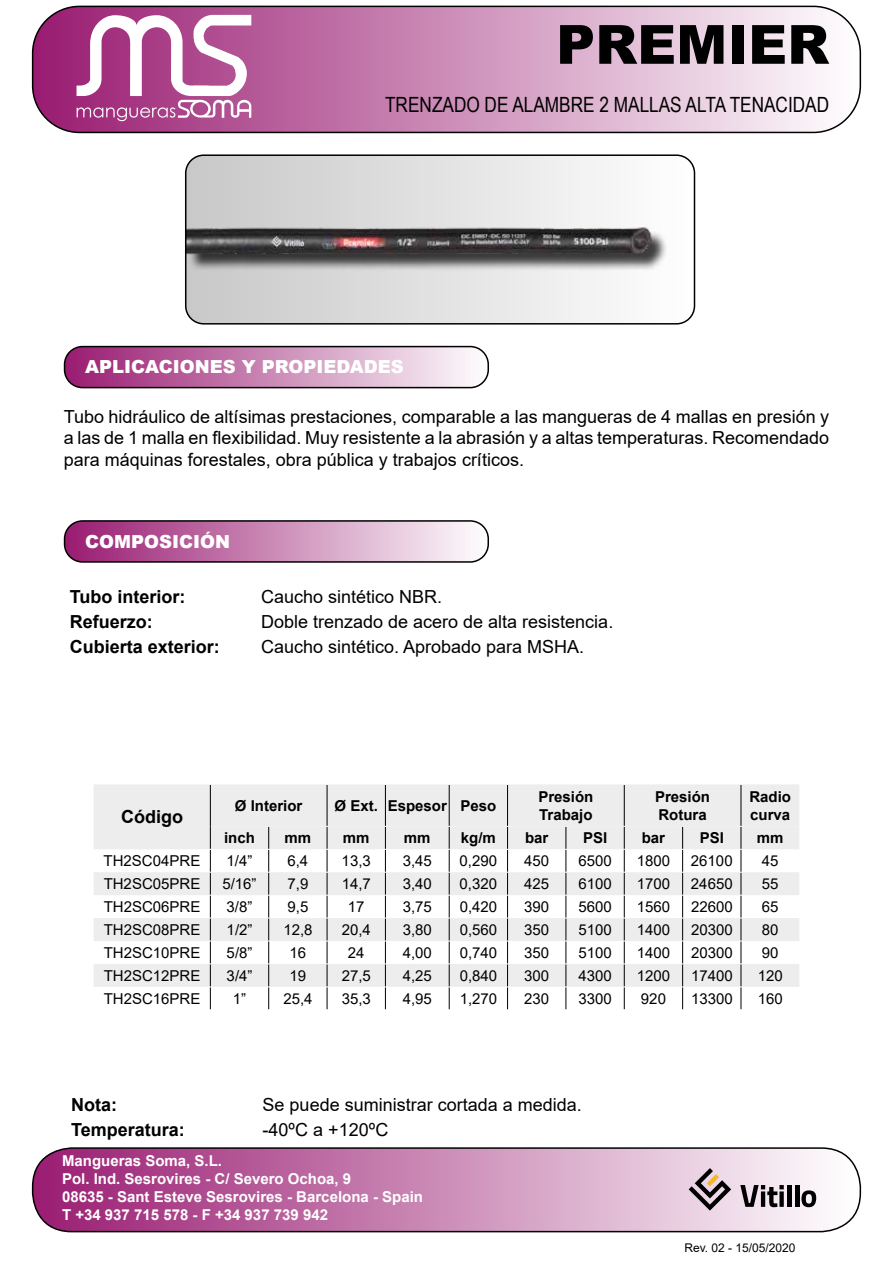
<style>
.page{position:relative;width:893px;height:1263px;background:#fff}
.page>*{position:absolute;margin:0;border:0;box-sizing:border-box;transform-origin:0 0}
.t1{font:900 54px "Arial";color:#000}
.t2{font:21px "Arial Narrow";color:#000}
.t3{font:18px/21.6px "Arial";color:#000;text-align:justify}
.t4{font:700 18px "Arial";color:#000}
.t5{font:900 18px "Arial";color:#fff}
.t6{font:15px "Arial";color:#000}
.t7{font:700 15px/18px "Arial";color:#fff}
.t8{font:700 15px/18px "Arial";color:#000}
.t9{font:12px "Arial";color:#000}
</style>
<div class="page">
<img style="left:188px;top:157px;width:506px;height:165px">
<div style="left:185px;top:154px;width:510px;height:171px;border:2px solid #000;border-radius:18px"></div>
<svg style="left:65px;top:523px;width:423px;height:37px;background:#cb8cb7"></svg>
<div style="left:64px;top:520px;width:425px;height:43px;border:2px solid #000;border-radius:18px"></div>
<svg style="left:33px;top:1148px;width:827px;height:83px;background:#ca8ab6"></svg>
<div style="left:32px;top:1147px;width:829px;height:85px;border:2px solid #000;border-radius:39px"></div>
<svg style="left:65px;top:347px;width:423px;height:41px;background:#cb8db7"></svg>
<div style="left:64px;top:346px;width:425px;height:42px;border:2px solid #000;border-radius:18px"></div>
<svg style="left:33px;top:6px;width:827px;height:126px;background:#d39fc3"></svg>
<div style="left:32px;top:6px;width:829px;height:127px;border:2px solid #000;border-radius:47px"></div>
<svg style="left:77px;top:15px;width:174px;height:106px"></svg>
<svg style="left:740px;top:1185px;width:44px;height:22px"></svg>
<hr style="left:787px;top:1185px;width:4px;height:22px;background:#000">
<hr style="left:795px;top:1185px;width:4px;height:22px;background:#000">
<svg style="left:801px;top:1190px;width:15px;height:17px"></svg>
<svg style="left:689px;top:1168px;width:42px;height:42px;background:#aa989e"></svg>
<div style="left:94px;top:784px;width:705px;height:42px;background:#ededed"></div>
<hr style="left:210px;top:785px;width:1px;height:41px;background:#000">
<hr style="left:327px;top:785px;width:1px;height:41px;background:#000">
<hr style="left:385px;top:785px;width:1px;height:41px;background:#000">
<hr style="left:449px;top:785px;width:1px;height:41px;background:#000">
<hr style="left:507px;top:785px;width:1px;height:41px;background:#000">
<hr style="left:624px;top:785px;width:1px;height:41px;background:#000">
<hr style="left:741px;top:785px;width:1px;height:41px;background:#000">
<svg style="left:94px;top:826px;width:705px;height:183px"></svg>
<h1 class="t1" style="left:556px;top:5px;width:274px">PREMIER</h1>
<p class="t2" style="left:385px;top:89px;width:446px">TRENZADO DE ALAMBRE 2 MALLAS ALTA TENACIDAD</p>
<p class="t5" style="left:85px;top:354px;width:320px">APLICACIONES Y PROPIEDADES</p>
<p class="t3" style="left:64px;top:405px;width:767px">Tubo hidráulico de altísimas prestaciones, comparable a las mangueras de 4 mallas en presión y a las de 1 malla en flexibilidad. Muy resistente a la abrasión y a altas temperaturas. Recomendado para máquinas forestales, obra pública y trabajos críticos.</p>
<p class="t5" style="left:85px;top:528px;width:146px">COMPOSICIÓN</p>
<p class="t4" style="left:70px;top:584px;width:117px">Tubo interior:</p>
<p class="t3" style="left:261px;top:586px;width:183px">Caucho sintético NBR.</p>
<p class="t4" style="left:70px;top:609px;width:84px">Refuerzo:</p>
<p class="t3" style="left:261px;top:611px;width:354px">Doble trenzado de acero de alta resistencia.</p>
<p class="t4" style="left:70px;top:634px;width:152px">Cubierta exterior:</p>
<p class="t3" style="left:261px;top:636px;width:325px">Caucho sintético. Aprobado para MSHA.</p>
<p class="t4" style="left:121px;top:804px;width:63px">Código</p>
<p class="t8" style="left:235px;top:797px;width:69px">Ø Interior</p>
<p class="t8" style="left:335px;top:797px;width:163px">Ø Ext. Espesor Peso</p>
<p class="t8" style="left:538px;top:788px;width:57px">Presión<br>Trabajo</p>
<p class="t8" style="left:655px;top:788px;width:57px">Presión<br>Rotura</p>
<p class="t8" style="left:749px;top:788px;width:43px">Radio curva</p>
<p class="t8" style="left:224px;top:829px;width:32px">inch</p>
<p class="t8" style="left:285px;top:829px;width:28px">mm</p>
<p class="t8" style="left:343px;top:829px;width:28px">mm</p>
<p class="t8" style="left:404px;top:829px;width:28px">mm</p>
<p class="t8" style="left:461px;top:829px;width:37px">kg/m</p>
<p class="t8" style="left:525px;top:829px;width:25px">bar</p>
<p class="t8" style="left:583px;top:829px;width:26px">PSI</p>
<p class="t8" style="left:642px;top:829px;width:25px">bar</p>
<p class="t8" style="left:700px;top:829px;width:26px">PSI</p>
<p class="t8" style="left:757px;top:829px;width:28px">mm</p>
<p class="t6" style="left:104px;top:851px;width:98px">TH2SC04PRE</p>
<p class="t6" style="left:227px;top:851px;width:27px">1/4”</p>
<p class="t6" style="left:287px;top:851px;width:22px">6,4</p>
<p class="t6" style="left:342px;top:851px;width:31px">13,3</p>
<p class="t6" style="left:403px;top:851px;width:31px">3,45</p>
<p class="t6" style="left:460px;top:851px;width:39px">0,290</p>
<p class="t6" style="left:524px;top:851px;width:27px">450</p>
<p class="t6" style="left:578px;top:851px;width:35px">6500</p>
<p class="t6" style="left:637px;top:851px;width:35px">1800</p>
<p class="t6" style="left:691px;top:851px;width:43px">26100</p>
<p class="t6" style="left:762px;top:851px;width:18px">45</p>
<p class="t6" style="left:104px;top:873px;width:98px">TH2SC05PRE</p>
<p class="t6" style="left:222px;top:873px;width:36px">5/16”</p>
<p class="t6" style="left:287px;top:873px;width:22px">7,9</p>
<p class="t6" style="left:342px;top:873px;width:31px">14,7</p>
<p class="t6" style="left:403px;top:873px;width:31px">3,40</p>
<p class="t6" style="left:460px;top:873px;width:39px">0,320</p>
<p class="t6" style="left:524px;top:873px;width:27px">425</p>
<p class="t6" style="left:578px;top:873px;width:35px">6100</p>
<p class="t6" style="left:637px;top:873px;width:35px">1700</p>
<p class="t6" style="left:691px;top:873px;width:43px">24650</p>
<p class="t6" style="left:762px;top:873px;width:18px">55</p>
<p class="t6" style="left:104px;top:896px;width:98px">TH2SC06PRE</p>
<p class="t6" style="left:227px;top:896px;width:27px">3/8”</p>
<p class="t6" style="left:287px;top:896px;width:22px">9,5</p>
<p class="t6" style="left:348px;top:896px;width:18px">17</p>
<p class="t6" style="left:403px;top:896px;width:31px">3,75</p>
<p class="t6" style="left:460px;top:896px;width:39px">0,420</p>
<p class="t6" style="left:524px;top:896px;width:27px">390</p>
<p class="t6" style="left:578px;top:896px;width:35px">5600</p>
<p class="t6" style="left:637px;top:896px;width:35px">1560</p>
<p class="t6" style="left:691px;top:896px;width:43px">22600</p>
<p class="t6" style="left:762px;top:896px;width:18px">65</p>
<p class="t6" style="left:104px;top:919px;width:98px">TH2SC08PRE</p>
<p class="t6" style="left:227px;top:919px;width:27px">1/2”</p>
<p class="t6" style="left:283px;top:919px;width:31px">12,8</p>
<p class="t6" style="left:342px;top:919px;width:31px">20,4</p>
<p class="t6" style="left:403px;top:919px;width:31px">3,80</p>
<p class="t6" style="left:460px;top:919px;width:39px">0,560</p>
<p class="t6" style="left:524px;top:919px;width:27px">350</p>
<p class="t6" style="left:578px;top:919px;width:35px">5100</p>
<p class="t6" style="left:637px;top:919px;width:35px">1400</p>
<p class="t6" style="left:691px;top:919px;width:43px">20300</p>
<p class="t6" style="left:762px;top:919px;width:18px">80</p>
<p class="t6" style="left:104px;top:942px;width:98px">TH2SC10PRE</p>
<p class="t6" style="left:227px;top:942px;width:27px">5/8”</p>
<p class="t6" style="left:290px;top:942px;width:18px">16</p>
<p class="t6" style="left:348px;top:942px;width:18px">24</p>
<p class="t6" style="left:403px;top:942px;width:31px">4,00</p>
<p class="t6" style="left:460px;top:942px;width:39px">0,740</p>
<p class="t6" style="left:524px;top:942px;width:27px">350</p>
<p class="t6" style="left:578px;top:942px;width:35px">5100</p>
<p class="t6" style="left:637px;top:942px;width:35px">1400</p>
<p class="t6" style="left:691px;top:942px;width:43px">20300</p>
<p class="t6" style="left:762px;top:942px;width:18px">90</p>
<p class="t6" style="left:104px;top:965px;width:98px">TH2SC12PRE</p>
<p class="t6" style="left:227px;top:965px;width:27px">3/4”</p>
<p class="t6" style="left:290px;top:965px;width:18px">19</p>
<p class="t6" style="left:342px;top:965px;width:31px">27,5</p>
<p class="t6" style="left:403px;top:965px;width:31px">4,25</p>
<p class="t6" style="left:460px;top:965px;width:39px">0,840</p>
<p class="t6" style="left:524px;top:965px;width:27px">300</p>
<p class="t6" style="left:578px;top:965px;width:35px">4300</p>
<p class="t6" style="left:637px;top:965px;width:35px">1200</p>
<p class="t6" style="left:691px;top:965px;width:43px">17400</p>
<p class="t6" style="left:758px;top:965px;width:27px">120</p>
<p class="t6" style="left:104px;top:988px;width:98px">TH2SC16PRE</p>
<p class="t6" style="left:233px;top:988px;width:15px">1”</p>
<p class="t6" style="left:283px;top:988px;width:31px">25,4</p>
<p class="t6" style="left:342px;top:988px;width:31px">35,3</p>
<p class="t6" style="left:403px;top:988px;width:31px">4,95</p>
<p class="t6" style="left:460px;top:988px;width:39px">1,270</p>
<p class="t6" style="left:524px;top:988px;width:27px">230</p>
<p class="t6" style="left:578px;top:988px;width:35px">3300</p>
<p class="t6" style="left:641px;top:988px;width:27px">920</p>
<p class="t6" style="left:691px;top:988px;width:43px">13300</p>
<p class="t6" style="left:758px;top:988px;width:27px">160</p>
<p class="t4" style="left:71px;top:1092px;width:47px">Nota:</p>
<p class="t3" style="left:263px;top:1093px;width:321px">Se puede suministrar cortada a medida.</p>
<p class="t4" style="left:71px;top:1117px;width:115px">Temperatura:</p>
<p class="t3" style="left:263px;top:1119px;width:127px">-40ºC a +120ºC</p>
<p class="t7" style="left:62px;top:1152px;width:362px">Mangueras Soma, S.L.<br>Pol. Ind. Sesrovires - C/ Severo Ochoa, 9<br>08635 - Sant Esteve Sesrovires - Barcelona - Spain T +34 937 715 578 - F +34 937 739 942</p>
<p class="t9" style="left:684px;top:1239px;width:113px">Rev. 02 - 15/05/2020</p>
</div>
